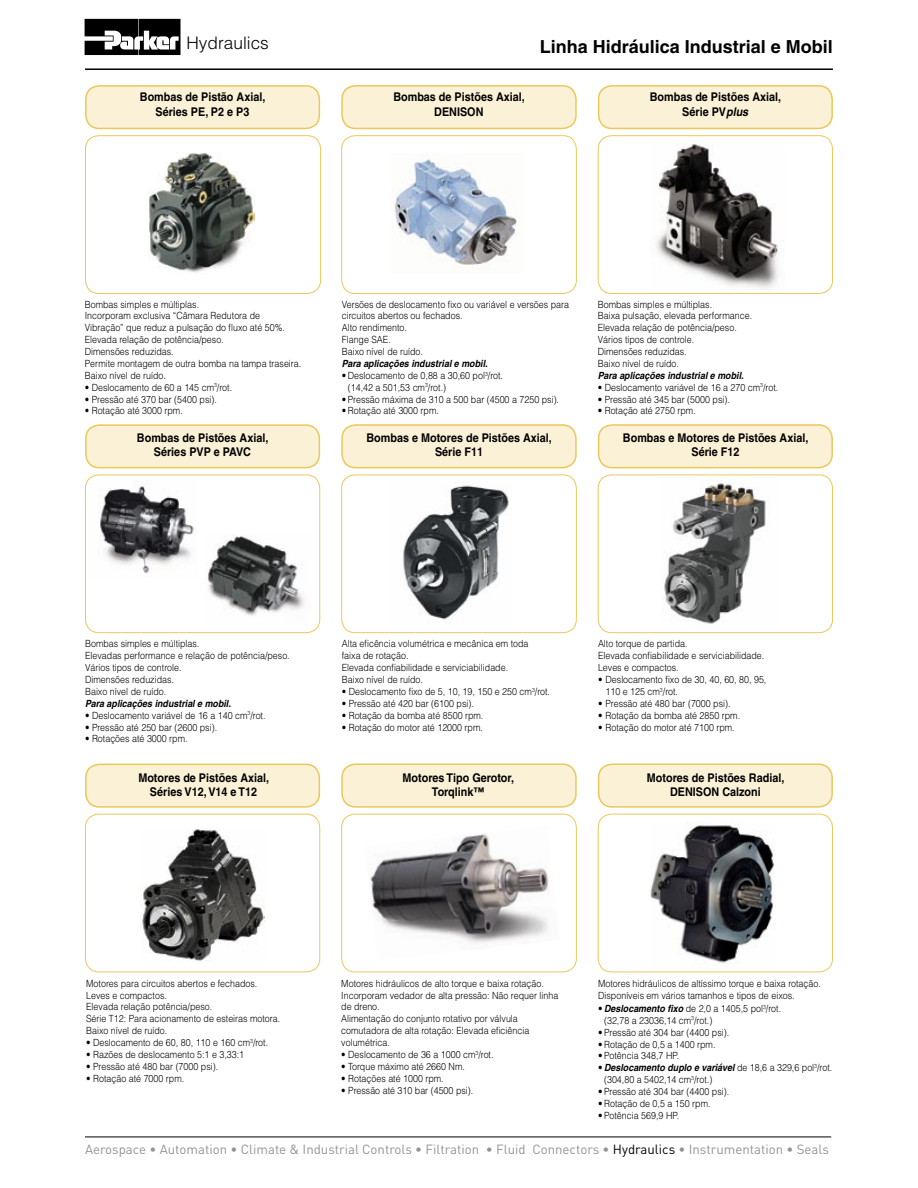
<style>
.page{position:relative;width:918px;height:1188px;background:#fff}
.page>*{position:absolute;margin:0;border:0;box-sizing:border-box;transform-origin:0 0}
.t1{font:700 18px "Helvetica";color:#000}
.t2{font:300 17.25px "Helvetica";color:#000}
.t3{font:13.2px "DIN";color:#939393}
.t4{font:700 12px/14.4px "Helvetica";color:#000;text-align:center;scale:.9 1}
.t5{font:300 9.9px/11.9px "Helvetica";color:#000;scale:.9 1}
.t6{font:italic 700 9.9px "Helvetica";color:#000;scale:.9 1}
.s1{font-style:italic}
.s2{font-weight:700;font-style:italic}
.s3{color:#000}
</style>
<div class="page">
<svg style="left:85px;top:85px;width:236px;height:43px;background:#f9efd0"></svg>
<svg style="left:341px;top:85px;width:236px;height:43px;background:#f9efd0"></svg>
<svg style="left:597px;top:85px;width:236px;height:43px;background:#f9efd0"></svg>
<svg style="left:341px;top:135px;width:236px;height:158px"></svg>
<svg style="left:597px;top:135px;width:236px;height:158px"></svg>
<svg style="left:85px;top:135px;width:236px;height:158px"></svg>
<hr style="left:85px;top:1137px;width:746px;height:1px;background:#000">
<hr style="left:85px;top:68px;width:748px;height:2px;background:#000">
<svg style="left:85px;top:424px;width:236px;height:44px;background:#f9eece"></svg>
<svg style="left:341px;top:424px;width:236px;height:44px;background:#f9eece"></svg>
<svg style="left:597px;top:424px;width:236px;height:44px;background:#f9eece"></svg>
<svg style="left:341px;top:474px;width:236px;height:159px"></svg>
<svg style="left:597px;top:474px;width:236px;height:159px"></svg>
<svg style="left:85px;top:474px;width:236px;height:159px"></svg>
<svg style="left:85px;top:763px;width:236px;height:44px;background:#f9eecf"></svg>
<svg style="left:341px;top:763px;width:236px;height:44px;background:#f9eecf"></svg>
<svg style="left:597px;top:763px;width:236px;height:44px;background:#f9eecf"></svg>
<svg style="left:597px;top:813px;width:236px;height:159px"></svg>
<svg style="left:85px;top:813px;width:236px;height:159px"></svg>
<svg style="left:85px;top:19px;width:96px;height:36px"></svg>
<img style="left:391px;top:481px;width:120px;height:144px">
<img style="left:661px;top:479px;width:116px;height:149px">
<img style="left:148px;top:153px;width:106px;height:122px">
<img style="left:141px;top:828px;width:124px;height:133px">
<svg style="left:341px;top:813px;width:236px;height:159px"></svg>
<img style="left:365px;top:826px;width:195px;height:135px">
<img style="left:650px;top:822px;width:126px;height:147px">
<img style="left:650px;top:141px;width:134px;height:149px">
<img style="left:90px;top:480px;width:108px;height:96px">
<img style="left:205px;top:535px;width:106px;height:92px">
<img style="left:391px;top:154px;width:133px;height:119px">
<h2 class="t2" style="left:186px;top:33px;width:84px">Hydraulics</h2>
<p class="t4" style="left:140px;top:90px;width:141px">Bombas de Pistão Axial,<br>Séries PE, P2 e P3</p>
<p class="t4" style="left:393px;top:90px;width:148px">Bombas de Pistões Axial,<br>DENISON</p>
<h1 class="t1" style="left:540px;top:36px;width:295px">Linha Hidráulica Industrial e Mobil</h1>
<p class="t4" style="left:650px;top:90px;width:148px">Bombas de Pistões Axial,<br>Série PV<span class="s1">plus</span></p>
<p class="t5" style="left:85px;top:298px;width:242px">Bombas simples e múltiplas.<br>Incorporam exclusiva “Câmara Redutora de Vibração” que reduz a pulsação do fluxo até 50%.<br>Elevada relação de potência/peso.<br>Dimensões reduzidas.<br>Permite montagem de outra bomba na tampa traseira.<br>Baixo nível de ruído.</p>
<p class="t5" style="left:85px;top:381px;width:165px">• Deslocamento de 60 a 145 cm<sup>3</sup>/rot.</p>
<p class="t5" style="left:85px;top:393px;width:148px">• Pressão até 370 bar (5400 psi).</p>
<p class="t5" style="left:85px;top:405px;width:110px">• Rotação até 3000 rpm.</p>
<p class="t4" style="left:137px;top:430px;width:148px">Bombas de Pistões Axial,<br>Séries PVP e PAVC</p>
<p class="t5" style="left:342px;top:298px;width:254px">Versões de deslocamento fixo ou variável e versões para circuitos abertos ou fechados.<br>Alto rendimento.<br>Flange SAE.<br>Baixo nível de ruído.</p>
<p class="t6" style="left:342px;top:357px;width:164px">Para aplicações industrial e mobil.</p>
<p class="t5" style="left:348px;top:369px;width:174px;text-indent:-6px">• Deslocamento de 0,88 a 30,60 pol<sup>3</sup>/rot. (14,42 a 501,53 cm<sup>3</sup>/rot.)</p>
<p class="t5" style="left:342px;top:393px;width:243px">• Pressão máxima de 310 a 500 bar (4500 a 7250 psi).</p>
<p class="t5" style="left:342px;top:405px;width:109px">• Rotação até 3000 rpm.</p>
<p class="t4" style="left:367px;top:430px;width:208px">Bombas e Motores de Pistões Axial,<br>Série F11</p>
<p class="t5" style="left:598px;top:298px;width:173px">Bombas simples e múltiplas.<br>Baixa pulsação, elevada performance.<br>Elevada relação de potência/peso.<br>Vários tipos de controle.<br>Dimensões reduzidas.<br>Baixo nível de ruído.</p>
<p class="t6" style="left:598px;top:369px;width:164px">Para aplicações industrial e mobil.</p>
<p class="t5" style="left:598px;top:381px;width:202px">• Deslocamento variável de 16 a 270 cm<sup>3</sup>/rot.</p>
<p class="t5" style="left:598px;top:393px;width:148px">• Pressão até 345 bar (5000 psi).</p>
<p class="t5" style="left:598px;top:405px;width:110px">• Rotação até 2750 rpm.</p>
<p class="t4" style="left:623px;top:430px;width:208px">Bombas e Motores de Pistões Axial,<br>Série F12</p>
<p class="t5" style="left:85px;top:638px;width:229px">Bombas simples e múltiplas.<br>Elevadas performance e relação de potência/peso.<br>Vários tipos de controle.<br>Dimensões reduzidas.<br>Baixo nível de ruído.</p>
<p class="t6" style="left:85px;top:697px;width:164px">Para aplicações industrial e mobil.</p>
<p class="t5" style="left:85px;top:709px;width:202px">• Deslocamento variável de 16 a 140 cm<sup>3</sup>/rot.</p>
<p class="t5" style="left:85px;top:721px;width:148px">• Pressão até 250 bar (2600 psi).</p>
<p class="t5" style="left:85px;top:733px;width:115px">• Rotações até 3000 rpm.</p>
<p class="t4" style="left:138px;top:770px;width:147px">Motores de Pistões Axial,<br>Séries V12, V14 e T12</p>
<p class="t5" style="left:342px;top:638px;width:209px">Alta eficência volumétrica e mecânica em toda faixa de rotação.<br>Elevada confiabilidade e serviciabilidade.<br>Baixo nível de ruído.</p>
<p class="t5" style="left:342px;top:685px;width:233px">• Deslocamento fixo de 5, 10, 19, 150 e 250 cm<sup>3</sup>/rot.</p>
<p class="t5" style="left:342px;top:697px;width:148px">• Pressão até 420 bar (6100 psi).</p>
<p class="t5" style="left:342px;top:709px;width:159px">• Rotação da bomba até 8500 rpm.</p>
<p class="t5" style="left:342px;top:721px;width:158px">• Rotação do motor até 12000 rpm.</p>
<p class="t5" style="left:598px;top:638px;width:186px">Alto torque de partida.<br>Elevada confiabilidade e serviciabilidade.<br>Leves e compactos.</p>
<p class="t5" style="left:606px;top:673px;width:180px;text-indent:-8px">• Deslocamento fixo de 30, 40, 60, 80, 95,<br>110 e 125 cm<sup>3</sup>/rot.</p>
<p class="t5" style="left:598px;top:697px;width:149px">• Pressão até 480 bar (7000 psi).</p>
<p class="t5" style="left:598px;top:709px;width:160px">• Rotação da bomba até 2850 rpm.</p>
<p class="t5" style="left:598px;top:721px;width:153px">• Rotação do motor até 7100 rpm.</p>
<p class="t4" style="left:403px;top:770px;width:125px">Motores Tipo Gerotor,<br>Torqlink™</p>
<p class="t4" style="left:647px;top:770px;width:154px">Motores de Pistões Radial,<br>DENISON Calzoni</p>
<p class="t5" style="left:86px;top:977px;width:217px">Motores para circuitos abertos e fechados.<br>Leves e compactos.<br>Elevada relação potência/peso.<br>Série T12: Para acionamento de esteiras motora.<br>Baixo nível de ruído.</p>
<p class="t5" style="left:86px;top:1036px;width:204px">• Deslocamento de 60, 80, 110 e 160 cm<sup>3</sup>/rot.</p>
<p class="t5" style="left:86px;top:1048px;width:177px">• Razões de deslocamento 5:1 e 3,33:1</p>
<p class="t5" style="left:86px;top:1060px;width:148px">• Pressão até 480 bar (7000 psi).</p>
<p class="t5" style="left:86px;top:1072px;width:110px">• Rotação até 7000 rpm.</p>
<p class="t5" style="left:341px;top:977px;width:243px">Motores hidráulicos de alto torque e baixa rotação.<br>Incorporam vedador de alta pressão: Não requer linha de dreno.<br>Alimentação do conjunto rotativo por válvula comutadora de alta rotação: Elevada eficiência volumétrica.</p>
<p class="t5" style="left:341px;top:1048px;width:171px">• Deslocamento de 36 a 1000 cm<sup>3</sup>/rot.</p>
<p class="t5" style="left:341px;top:1060px;width:139px">• Torque máximo até 2660 Nm.</p>
<p class="t5" style="left:341px;top:1072px;width:115px">• Rotações até 1000 rpm.</p>
<p class="t5" style="left:341px;top:1084px;width:148px">• Pressão até 310 bar (4500 psi).</p>
<p class="t5" style="left:598px;top:977px;width:249px">Motores hidráulicos de altíssimo torque e baixa rotação.<br>Disponíveis em vários tamanhos e tipos de eixos.</p>
<p class="t5" style="left:604px;top:1002px;width:198px;text-indent:-6px">• <span class="s2">Deslocamento fixo</span> de 2,0 a 1405,5 pol<sup>3</sup>/rot. (32,78 a 23036,14 cm<sup>3</sup>/rot.)</p>
<p class="t5" style="left:598px;top:1026px;width:147px">• Pressão até 304 bar (4400 psi).</p>
<p class="t5" style="left:598px;top:1038px;width:132px">• Rotação de 0,5 a 1400 rpm.</p>
<p class="t5" style="left:598px;top:1050px;width:92px">• Potência 348,7 HP.</p>
<p class="t5" style="left:604px;top:1062px;width:255px;text-indent:-6px">• <span class="s2">Deslocamento duplo e variável</span> de 18,6 a 329,6 pol<sup>3</sup>/rot. (304,80 a 5402,14 cm<sup>3</sup>/rot.)</p>
<p class="t5" style="left:598px;top:1085px;width:147px">• Pressão até 304 bar (4400 psi).</p>
<p class="t5" style="left:598px;top:1097px;width:126px">• Rotação de 0,5 a 150 rpm.</p>
<p class="t5" style="left:598px;top:1109px;width:92px">• Potência 569,9 HP.</p>
<h3 class="t3" style="left:85px;top:1141px;width:745px">Aerospace • Automation • Climate &amp; Industrial Controls • Filtration • Fluid Connectors • <span class="s3">Hydraulics</span> • Instrumentation • Seals</h3>
</div>
